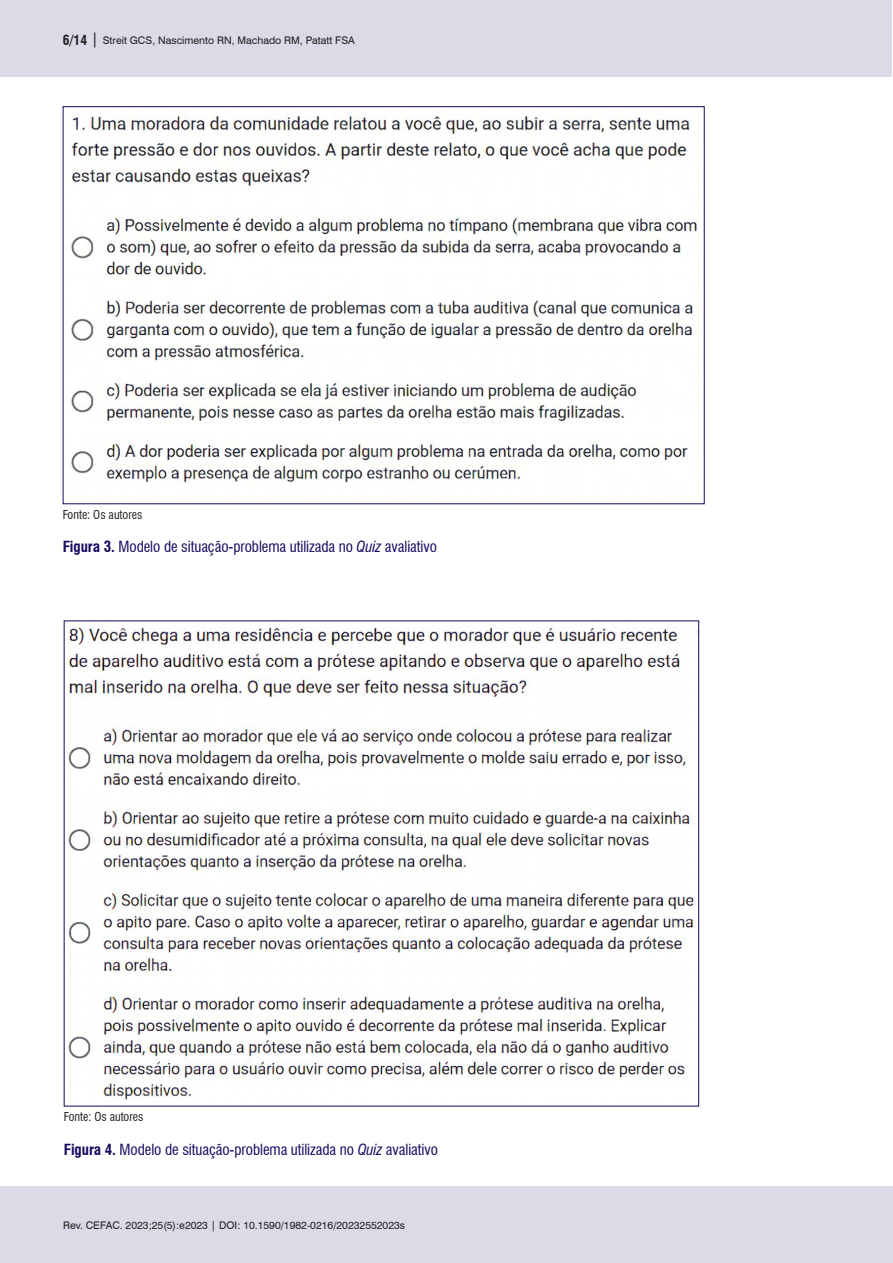
<style>
.page{position:relative;width:893px;height:1263px;background:#fff}
.page>*{position:absolute;margin:0;border:0;box-sizing:border-box;transform-origin:0 0}
.Titulo_tabelas_e_gráficos{font:condensed 15px "Swiss 721 BT";letter-spacing:-.005em;color:#18085f}
.Legendas{font:condensed 12px "Swiss 721 BT";color:#231f20}
.t1{font:10.5px "Swiss 721 BT";color:#231f20}
.s1{font-weight:700;font-stretch:condensed;font-size:13.5px}
.s2{font-size:15px}
.s3{font-weight:700}
.s4{font-style:italic}
</style>
<div class="page">
<div style="left:0;top:1186px;width:892px;height:77px;background:#dcdae7"></div>
<div style="left:0;top:0;width:892px;height:77px;background:#dcdae7"></div>
<img style="left:66px;top:627px;width:631px;height:475px">
<img style="left:71px;top:114px;width:626px;height:369px">
<p class="t1" style="left:63px;top:33px;width:294px"><span class="s1">6/14</span> <span class="s2">|</span> Streit GCS, Nascimento RN, Machado RM, Patatt FSA</p>
<p class="Legendas" style="left:63px;top:507px;width:81px">Fonte: Os autores</p>
<p class="Titulo_tabelas_e_gráficos" style="left:63px;top:538px;width:376px"><span class="s3">Figura 3.</span> Modelo de situação-problema utilizada no <span class="s4">Quiz</span> avaliativo</p>
<p class="Legendas" style="left:64px;top:1109px;width:81px">Fonte: Os autores</p>
<p class="Titulo_tabelas_e_gráficos" style="left:64px;top:1140px;width:376px"><span class="s3">Figura 4.</span> Modelo de situação-problema utilizada no <span class="s4">Quiz</span> avaliativo</p>
<p class="t1" style="left:63px;top:1218px;width:344px">Rev. CEFAC. 2023;25(5):e2023 | DOI: 10.1590/1982-0216/20232552023s</p>
</div>
